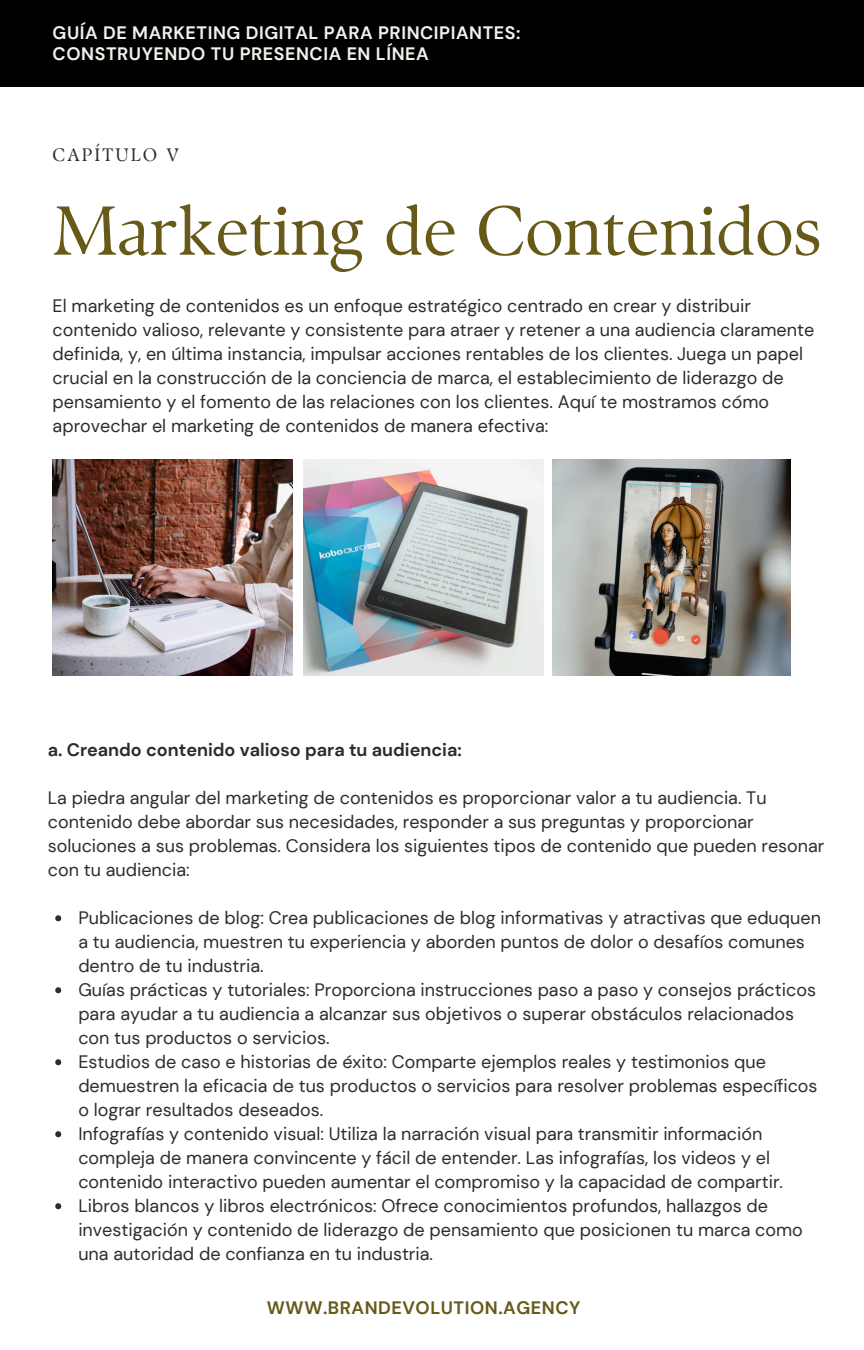
<style>
.page{position:relative;width:864px;height:1350px;background:#fff}
.page>*{position:absolute;margin:0;border:0;box-sizing:border-box;transform-origin:0 0}
.t1{font:69.08px "TY Serif D";color:#675918}
.t2{font:18px/24.1px "DM Sans";color:#2b2c30}
.t3{font:700 18px/20.9px "DM Sans";letter-spacing:.03em;color:#f4f0eb}
.t4{font:700 18px "DM Sans";color:#2b2c30}
.t5{font:700 18px "DM Sans";letter-spacing:.03em;color:#675918}
.t6{font:18px "TY Serif D";letter-spacing:.12em;color:#2b2c30}
</style>
<div class="page">
<img style="left:53px;top:460px;width:239px;height:216px">
<div style="left:0;top:0;width:864px;height:86px;background:#000"></div>
<img style="left:304px;top:460px;width:239px;height:216px">
<img style="left:553px;top:460px;width:238px;height:216px">
<svg style="left:55px;top:915px;width:6px;height:6px"></svg>
<svg style="left:55px;top:987px;width:6px;height:6px"></svg>
<svg style="left:55px;top:1059px;width:6px;height:6px"></svg>
<svg style="left:55px;top:1131px;width:6px;height:6px"></svg>
<svg style="left:55px;top:1203px;width:6px;height:6px"></svg>
<h2 class="t3" style="left:53px;top:22px;width:469px">GUÍA DE MARKETING DIGITAL PARA PRINCIPIANTES:<br>CONSTRUYENDO TU PRESENCIA EN LÍNEA</h2>
<h2 class="t3" style="left:53px;top:33px;width:440px">DECLUTTER YOUR HOME AND FIND MORE PEACE</h2>
<h1 class="t6" style="left:53px;top:144px;width:128px">CAPÍTULO V</h1>
<h3 class="t1" style="left:53px;top:189px;width:771px">Marketing de Contenidos</h3>
<p class="t2" style="left:53px;top:294px;width:763px">El marketing de contenidos es un enfoque estratégico centrado en crear y distribuir contenido valioso, relevante y consistente para atraer y retener a una audiencia claramente definida, y, en última instancia, impulsar acciones rentables de los clientes. Juega un papel crucial en la construcción de la conciencia de marca, el establecimiento de liderazgo de pensamiento y el fomento de las relaciones con los clientes. Aquí te mostramos cómo aprovechar el marketing de contenidos de manera efectiva:</p>
<h4 class="t4" style="left:48px;top:738px;width:415px">a. Creando contenido valioso para tu audiencia:</h4>
<p class="t2" style="left:48px;top:786px;width:778px">La piedra angular del marketing de contenidos es proporcionar valor a tu audiencia. Tu contenido debe abordar sus necesidades, responder a sus preguntas y proporcionar soluciones a sus problemas. Considera los siguientes tipos de contenido que pueden resonar con tu audiencia:</p>
<p class="t2" style="left:78px;top:906px;width:744px">Publicaciones de blog: Crea publicaciones de blog informativas y atractivas que eduquen a tu audiencia, muestren tu experiencia y aborden puntos de dolor o desafíos comunes dentro de tu industria.</p>
<p class="t2" style="left:78px;top:978px;width:739px">Guías prácticas y tutoriales: Proporciona instrucciones paso a paso y consejos prácticos para ayudar a tu audiencia a alcanzar sus objetivos o superar obstáculos relacionados con tus productos o servicios.</p>
<p class="t2" style="left:78px;top:1050px;width:741px">Estudios de caso e historias de éxito: Comparte ejemplos reales y testimonios que demuestren la eficacia de tus productos o servicios para resolver problemas específicos o lograr resultados deseados.</p>
<p class="t2" style="left:78px;top:1122px;width:706px">Infografías y contenido visual: Utiliza la narración visual para transmitir información compleja de manera convincente y fácil de entender. Las infografías, los videos y el contenido interactivo pueden aumentar el compromiso y la capacidad de compartir.</p>
<p class="t2" style="left:78px;top:1194px;width:726px">Libros blancos y libros electrónicos: Ofrece conocimientos profundos, hallazgos de investigación y contenido de liderazgo de pensamiento que posicionen tu marca como una autoridad de confianza en tu industria.</p>
<h2 class="t5" style="left:267px;top:1296px;width:315px">WWW.BRANDEVOLUTION.AGENCY</h2>
</div>
